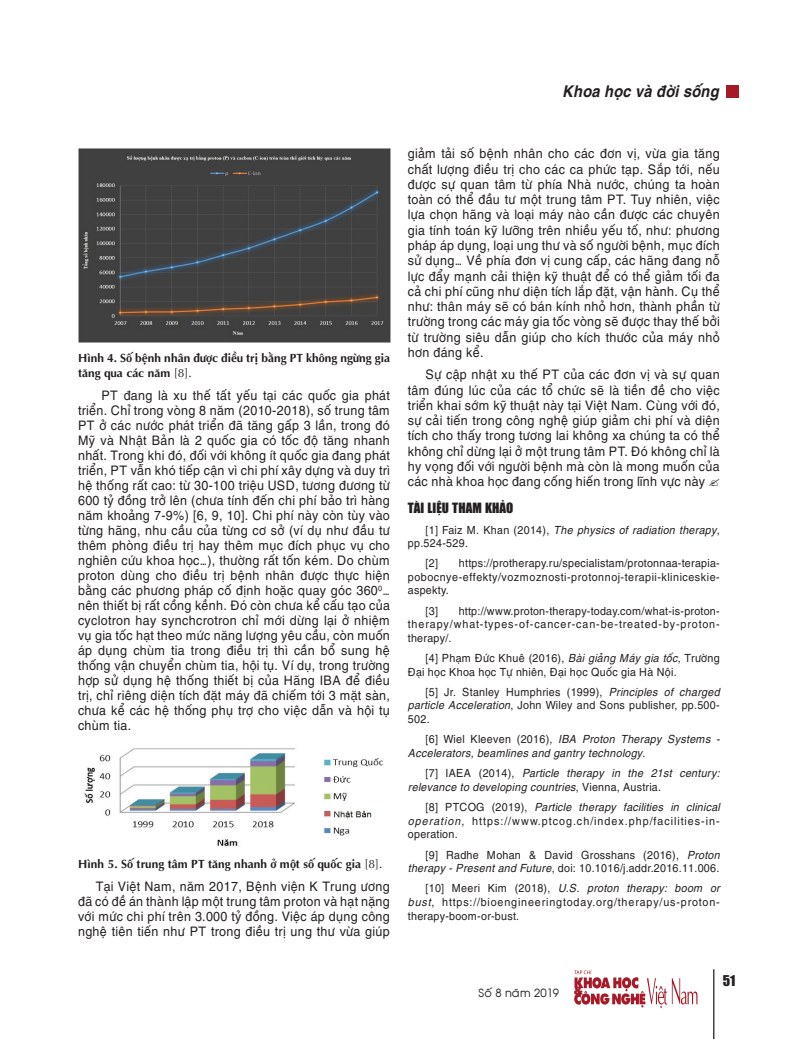
<style>
.page{position:relative;width:798px;height:1042px;background:#fff}
.page>*{position:absolute;margin:0;border:0;box-sizing:border-box;transform-origin:0 0}
.t1{font:italic 700 16.25px "UTM Helve";color:#231f20;scale:.9 1}
.t2{font:13.75px "UTM Impact";color:#231f20}
.t3{font:13.12px/15px "UTM Helve";color:#231f20;text-align:justify;scale:.95 1}
.t4{font:13.12px "UTM Impact";color:#231f20}
.t5{font:700 11.88px/15.4px "UTM Aptima";color:#231f20}
.t6{font:11.25px/13.4px "UTM Helve";color:#231f20;text-align:justify;scale:.95 1}
.t7{font:italic 11.25px/13.4px "UTM Helve";color:#231f20;scale:.95 1}
.t8{font:11.25px "VNI Avo";color:#231f20}
.s1{font-weight:400}
.s2{font-style:italic}
.s3{font-style:normal}
.s4{color:#fff}
</style>
<div class="page">
<hr style="left:712px;top:969px;width:2px;height:70px;background:#231f20">
<svg style="left:574px;top:969px;width:123px;height:39px"></svg>
<div style="left:726px;top:86px;width:12px;height:12px;background:#a61a28"></div>
<img style="left:78px;top:149px;width:313px;height:193px">
<img style="left:84px;top:748px;width:300px;height:98px">
<p class="t1" style="left:562px;top:77px;width:176px">Khoa học và đời sống</p>
<p class="t5" style="left:78px;top:349px;width:313px">Hình 4. Số bệnh nhân được điều trị bằng PT không ngừng gia tăng qua các năm <span class="s1">[8].</span></p>
<p class="t3" style="left:78px;top:386px;width:330px;text-indent:23px">PT đang là xu thế tất yếu tại các quốc gia phát triển. Chỉ trong vòng 8 năm (2010-2018), số trung tâm PT ở các nước phát triển đã tăng gấp 3 lần, trong đó Mỹ và Nhật Bản là 2 quốc gia có tốc độ tăng nhanh nhất. Trong khi đó, đối với không ít quốc gia đang phát triển, PT vẫn khó tiếp cận vì chi phí xây dựng và duy trì hệ thống rất cao: từ 30-100 triệu USD, tương đương từ 600 tỷ đồng trở lên (chưa tính đến chi phí bảo trì hàng năm khoảng 7-9%) [6, 9, 10]. Chi phí này còn tùy vào từng hãng, nhu cầu của từng cơ sở (ví dụ như đầu tư thêm phòng điều trị hay thêm mục đích phục vụ cho nghiên cứu khoa học…), thường rất tốn kém. Do chùm proton dùng cho điều trị bệnh nhân được thực hiện bằng các phương pháp cố định hoặc quay góc 360<sup>0</sup>… nên thiết bị rất cồng kềnh. Đó còn chưa kể cấu tạo của cyclotron hay synchcrotron chỉ mới dừng lại ở nhiệm vụ gia tốc hạt theo mức năng lượng yêu cầu, còn muốn áp dụng chùm tia trong điều trị thì cần bổ sung hệ thống vận chuyển chùm tia, hội tụ. Ví dụ, trong trường hợp sử dụng hệ thống thiết bị của Hãng IBA để điều trị, chỉ riêng diện tích đặt máy đã chiếm tới 3 mặt sàn, chưa kể các hệ thống phụ trợ cho việc dẫn và hội tụ chùm tia.</p>
<p class="t5" style="left:78px;top:856px;width:306px">Hình 5. Số trung tâm PT tăng nhanh ở một số quốc gia <span class="s1">[8].</span></p>
<p class="t3" style="left:78px;top:877px;width:330px;text-indent:18px">Tại Việt Nam, năm 2017, Bệnh viện K Trung ương đã có đề án thành lập một trung tâm proton và hạt nặng với mức chi phí trên 3.000 tỷ đồng. Việc áp dụng công nghệ tiên tiến như PT trong điều trị ung thư vừa giúp</p>
<p class="t3" style="left:407px;top:145px;width:330px">giảm tải số bệnh nhân cho các đơn vị, vừa gia tăng chất lượng điều trị cho các ca phức tạp. Sắp tới, nếu được sự quan tâm từ phía Nhà nước, chúng ta hoàn toàn có thể đầu tư một trung tâm PT. Tuy nhiên, việc lựa chọn hãng và loại máy nào cần được các chuyên gia tính toán kỹ lưỡng trên nhiều yếu tố, như: phương pháp áp dụng, loại ung thư và số người bệnh, mục đích sử dụng… Về phía đơn vị cung cấp, các hãng đang nỗ lực đẩy mạnh cải thiện kỹ thuật để có thể giảm tối đa cả chi phí cũng như diện tích lắp đặt, vận hành. Cụ thể như: thân máy sẽ có bán kính nhỏ hơn, thành phần từ trường trong các máy gia tốc vòng sẽ được thay thế bởi từ trường siêu dẫn giúp cho kích thước của máy nhỏ hơn đáng kể.</p>
<p class="t3" style="left:407px;top:366px;width:330px;text-indent:18px">Sự cập nhật xu thế PT của các đơn vị và sự quan tâm đúng lúc của các tổ chức sẽ là tiền đề cho việc triển khai sớm kỹ thuật này tại Việt Nam. Cùng với đó, sự cải tiến trong công nghệ giúp giảm chi phí và diện tích cho thấy trong tương lai không xa chúng ta có thể không chỉ dừng lại ở một trung tâm PT. Đó không chỉ là hy vọng đối với người bệnh mà còn là mong muốn của các nhà khoa học đang cống hiến trong lĩnh vực này</p>
<p class="t4" style="left:407px;top:498px;width:107px">TÀI LIỆU THAM KHẢO</p>
<p class="t6" style="left:407px;top:522px;width:330px;text-indent:18px">[1] Faiz M. Khan (2014), <span class="s2">The physics of radiation therapy</span>, pp.524-529.</p>
<p class="t6" style="left:425px;top:555px;width:15px">[2]</p>
<p class="t6" style="left:407px;top:555px;width:330px;text-indent:51px">https://protherapy.ru/specialistam/protonnaa-terapia&shy;pobocnye-effekty/vozmoznosti-protonnoj-terapii-kliniceskie&shy;aspekty.</p>
<p class="t6" style="left:425px;top:603px;width:15px">[3]</p>
<p class="t6" style="left:407px;top:603px;width:330px;text-indent:51px">http://www.proton-therapy-today.com/what-is-proton&shy;therapy/what-types-of-cancer-can-be-treated-by-proton&shy;therapy/.</p>
<p class="t6" style="left:408px;top:650px;width:330px;text-indent:18px">[4] Phạm Đức Khuê (2016), <span class="s2">Bài giảng Máy gia tốc</span>, Trường<br>Đại học Khoa học Tự nhiên, Đại học Quốc gia Hà Nội.</p>
<p class="t6" style="left:408px;top:684px;width:330px;text-indent:18px">[5] Jr. Stanley Humphries (1999), <span class="s2">Principles of charged particle Acceleration</span>, John Wiley and Sons publisher, pp.500- 502.</p>
<p class="t7" style="left:408px;top:731px;width:330px;text-indent:18px"><span class="s3">[6] Wiel Kleeven (2016),</span> IBA Proton Therapy Systems -<br>Accelerators, beamlines and gantry technology<span class="s3">.</span></p>
<p class="t7" style="left:408px;top:765px;width:330px;text-indent:18px"><span class="s3">[7] IAEA (2014),</span> Particle therapy in the 21st century: relevance to developing countries<span class="s3">, Vienna, Austria.</span></p>
<p class="t6" style="left:408px;top:799px;width:330px;text-indent:18px">[8] PTCOG (2019), <span class="s2">Particle therapy facilities in clinical operation</span>,<span class="s4">b</span>https://www.ptcog.ch/index.php/facilities-in&shy;operation.</p>
<p class="t6" style="left:408px;top:846px;width:330px;text-align:right">[9] Radhe Mohan &amp; David Grosshans (2016), <span class="s2">Proton therapy - Present and Future</span>, doi: 10.1016/j.addr.2016.11.006.</p>
<p class="t6" style="left:408px;top:880px;width:330px;line-height:13.8px;text-indent:18px">[10] Meeri Kim (2018), <span class="s2">U.S. proton therapy: boom or bust</span>,<span class="s4">b</span>https://bioengineeringtoday.org/therapy/us-proton&shy;therapy-boom-or-bust.</p>
<p class="t8" style="left:478px;top:983px;width:82px">Soá8 naêm 2019</p>
<p class="t2" style="left:722px;top:970px;width:14px">51</p>
</div>
